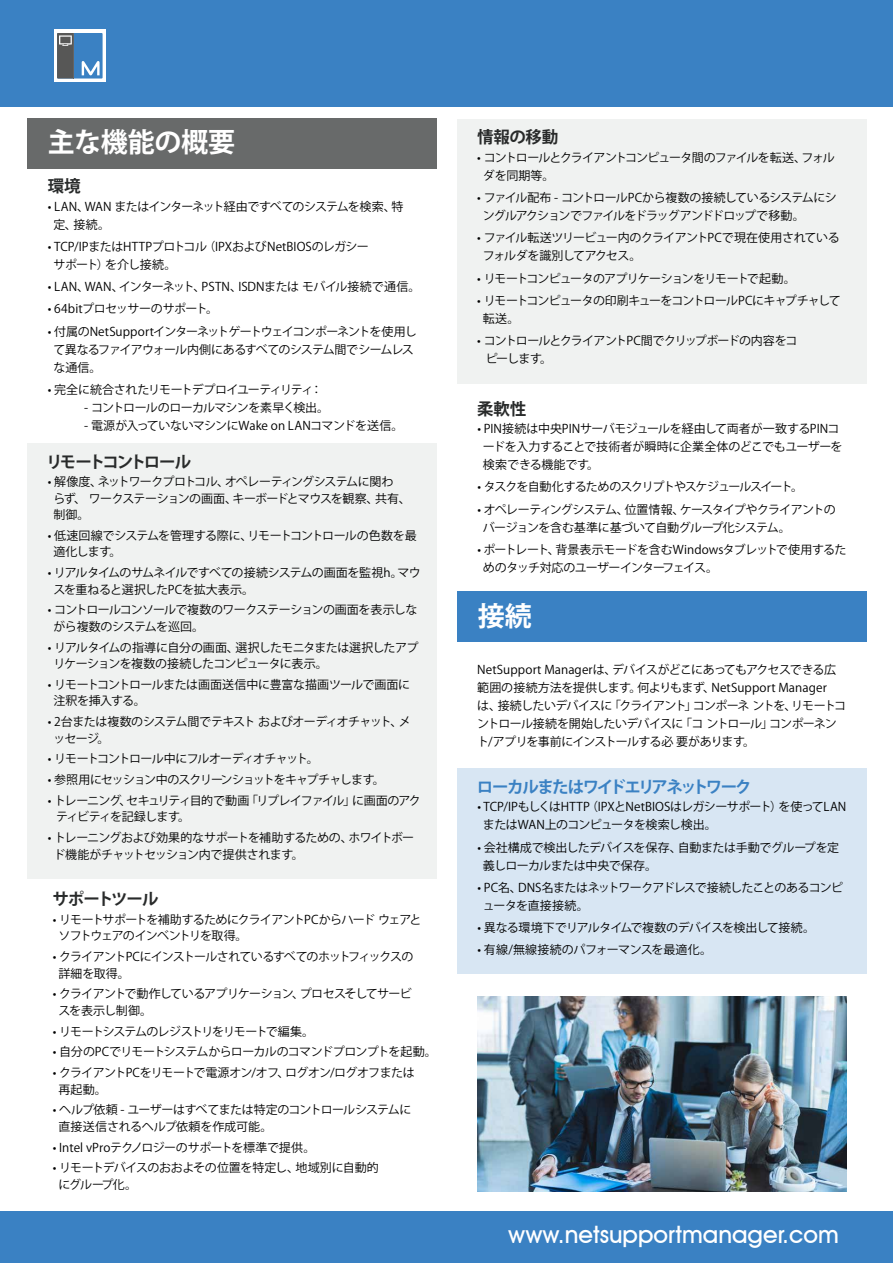
<style>
.page{position:relative;width:893px;height:1263px;background:#fff}
.page>*{position:absolute;margin:0;border:0;box-sizing:border-box;transform-origin:0 0}
.t1{font:700 27px "Koz Go Pr 6 N";letter-spacing:-.01em;color:#fff}
.t2{font:500 24px "Avant Garde IT Cby BT";color:#fff}
.t3{font:700 16.5px "Koz Go Pr 6 N";letter-spacing:-.105em;color:#3a81c3}
.t4{font:700 16.5px "Koz Go Pr 6 N";letter-spacing:-.06em;color:#282a2a}
.t5{font:700 16.5px "Koz Go Pr 6 N";letter-spacing:-.15em;color:#282a2a}
.t6{font:12px/18px "Koz Go Pr 6 N";letter-spacing:-.045em;color:#000}
.t7{font:12px/18px "Koz Go Pr 6 N";letter-spacing:-.075em;color:#000}
.t8{font:12px/18px "Koz Go Pr 6 N";letter-spacing:-.065em;color:#000}
.t9{font:12px/16.5px "Koz Go Pr 6 N";letter-spacing:-.08em;color:#000}
.t10{font:12px/18px "Koz Go Pr 6 N";letter-spacing:-.02em;color:#000}
.t11{font:12px/18px "Koz Go Pr 6 N";letter-spacing:-.015em;color:#000}
.t12{font:12px/18px "Koz Go Pr 6 N";letter-spacing:-.07em;color:#000}
.t13{font:12px "Koz Go Pr 6 N";letter-spacing:-.095em;color:#000}
.t14{font:12px "Koz Go Pr 6 N";letter-spacing:-.005em;color:#000}
.t15{font:12px "Koz Go Pr 6 N";letter-spacing:-.01em;color:#000}
</style>
<div class="page">
<div style="left:0;top:0;width:893px;height:106px;background:#3a81c3"></div>
<div style="left:0;top:1211px;width:893px;height:52px;background:#3a81c3"></div>
<div style="left:54px;top:30px;width:52px;height:52px;background:#fff"></div>
<div style="left:57px;top:33px;width:46px;height:46px;background:#3a81c3"></div>
<hr style="left:74px;top:33px;width:1px;height:46px;background:#646463">
<svg style="left:82px;top:61px;width:18px;height:14px"></svg>
<svg style="left:57px;top:33px;width:17px;height:46px"></svg>
<div style="left:458px;top:591px;width:409px;height:51px;background:#3a81c3"></div>
<div style="left:28px;top:118px;width:409px;height:51px;background:#686a6a"></div>
<div style="left:458px;top:119px;width:409px;height:264px;background:#f0f2f1"></div>
<div style="left:28px;top:443px;width:409px;height:435px;background:#f0f2f1"></div>
<div style="left:458px;top:768px;width:409px;height:206px;background:#d8e6f3"></div>
<img style="left:477px;top:996px;width:369px;height:196px">
<h1 class="t1" style="left:48px;top:127px;width:189px">主な機能の概要</h1>
<h3 class="t4" style="left:48px;top:177px;width:34px">環境</h3>
<p class="t6" style="left:53px;top:197px;width:352px;text-indent:-6px">• LAN、WAN またはインターネット経由ですべてのシステムを検索、特定、接続。</p>
<p class="t10" style="left:53px;top:238px;width:317px;text-indent:-6px">• TCP/IPまたはHTTPプロトコル（IPXおよびNetBIOSのレガシーサポート）を介し接続。</p>
<p class="t14" style="left:48px;top:280px;width:374px">• LAN、WAN、インターネット、PSTN、ISDNまたは モバイル接続で通信。</p>
<p class="t6" style="left:48px;top:300px;width:172px">• 64bitプロセッサーのサポート。</p>
<p class="t8" style="left:53px;top:322px;width:365px;text-indent:-6px">• 付属のNetSupportインターネットゲートウェイコンポーネントを使用して異なるファイアウォール内側にあるすべてのシステム間でシームレスな通信。</p>
<p class="t6" style="left:48px;top:381px;width:276px">• 完全に統合されたリモートデプロイユーティリティ：</p>
<p class="t12" style="left:84px;top:399px;width:247px">- コントロールのローカルマシンを素早く検出。</p>
<p class="t6" style="left:84px;top:417px;width:321px">- 電源が入っていないマシンにWake on LANコマンドを送信。</p>
<h3 class="t5" style="left:46px;top:452px;width:147px">リモートコントロール</h3>
<p class="t8" style="left:53px;top:474px;width:359px;line-height:16.5px;text-indent:-6px">• 解像度、ネットワークプロトコル、オペレーティングシステムに関わ<br>らず、 ワークステーションの画面、キーボードとマウスを観察、共有、制御。</p>
<p class="t6" style="left:53px;top:527px;width:365px;line-height:16.5px;text-indent:-6px">• 低速回線でシステムを管理する際に、リモートコントロールの色数を最適化します。</p>
<p class="t6" style="left:53px;top:565px;width:369px;line-height:16.5px;text-indent:-6px">• リアルタイムのサムネイルですべての接続システムの画面を監視h。マウスを重ねると選択したPCを拡大表示。</p>
<p class="t6" style="left:53px;top:602px;width:366px;line-height:16.5px;text-indent:-6px">• コントロールコンソールで複数のワークステーションの画面を表示しながら複数のシステムを巡回。</p>
<p class="t6" style="left:53px;top:639px;width:367px;line-height:16.5px;text-indent:-6px">• リアルタイムの指導に自分の画面、選択したモニタまたは選択したアプリケーションを複数の接続したコンピュータに表示。</p>
<p class="t6" style="left:53px;top:676px;width:358px;line-height:16.5px;text-indent:-6px">• リモートコントロールまたは画面送信中に豊富な描画ツールで画面に注釈を挿入する。</p>
<p class="t6" style="left:53px;top:714px;width:359px;line-height:16.5px;text-indent:-6px">• 2台または複数のシステム間でテキスト およびオーディオチャット、メッセージ。</p>
<p class="t7" style="left:48px;top:750px;width:272px">• リモートコントロール中にフルオーディオチャット。</p>
<p class="t9" style="left:48px;top:772px;width:339px">• 参照用にセッション中のスクリーンショットをキャプチャします。</p>
<p class="t9" style="left:56px;top:792px;width:366px;text-indent:-8px">• トレーニング、セキュリティ目的で動画「リプレイファイル」に画面のアクティビティを記録します。</p>
<p class="t6" style="left:53px;top:830px;width:362px;line-height:16.5px;text-indent:-6px">• トレーニングおよび効果的なサポートを補助するための、ホワイトボード機能がチャットセッション内で提供されます。</p>
<h3 class="t4" style="left:52px;top:890px;width:108px">サポートツール</h3>
<p class="t7" style="left:58px;top:911px;width:365px;line-height:16.5px;text-indent:-6px">• リモートサポートを補助するためにクライアントPCからハード ウェアとソフトウェアのインベントリを取得。</p>
<p class="t7" style="left:58px;top:949px;width:356px;line-height:16.5px;text-indent:-6px">• クライアントPCにインストールされているすべてのホットフィックスの詳細を取得。</p>
<p class="t6" style="left:58px;top:986px;width:355px;line-height:16.5px;text-indent:-6px">• クライアントで動作しているアプリケーション、プロセスそしてサービスを表示し制御。</p>
<p class="t13" style="left:53px;top:1024px;width:263px">• リモートシステムのレジストリをリモートで編集。</p>
<p class="t6" style="left:53px;top:1043px;width:386px">• 自分のPCでリモートシステムからローカルのコマンドプロンプトを起動。</p>
<p class="t6" style="left:58px;top:1065px;width:358px;line-height:16.5px;text-indent:-6px">• クライアントPCをリモートで電源オン/オフ、ログオン/ログオフまたは再起動。</p>
<p class="t6" style="left:58px;top:1102px;width:354px;line-height:16.5px;text-indent:-6px">• ヘルプ依頼 - ユーザーはすべてまたは特定のコントロールシステムに直接送信されるヘルプ依頼を作成可能。</p>
<p class="t10" style="left:53px;top:1138px;width:264px">• Intel vProテクノロジーのサポートを標準で提供。</p>
<p class="t6" style="left:58px;top:1160px;width:322px;line-height:16.5px;text-indent:-6px">• リモートデバイスのおおよその位置を特定し、地域別に自動的にグループ化。</p>
<h3 class="t4" style="left:477px;top:128px;width:82px">情報の移動</h3>
<p class="t7" style="left:483px;top:149px;width:353px;text-indent:-6px">• コントロールとクライアントコンピュータ間のファイルを転送、フォルダを同期等。</p>
<p class="t7" style="left:483px;top:189px;width:355px;text-indent:-6px">• ファイル配布 - コントロールPCから複数の接続しているシステムにシングルアクションでファイルをドラッグアンドドロップで移動。</p>
<p class="t6" style="left:483px;top:229px;width:358px;text-indent:-6px">• ファイル転送ツリービュー内のクライアントPCで現在使用されているフォルダを識別してアクセス。</p>
<p class="t9" style="left:477px;top:270px;width:320px">• リモートコンピュータのアプリケーションをリモートで起動。</p>
<p class="t12" style="left:483px;top:292px;width:359px;text-indent:-6px">• リモートコンピュータの印刷キューをコントロールPCにキャプチャして転送。</p>
<p class="t7" style="left:486px;top:332px;width:313px;text-indent:-8px">• コントロールとクライアントPC間でクリップボードの内容をコピーします。</p>
<h3 class="t4" style="left:477px;top:399px;width:50px">柔軟性</h3>
<p class="t11" style="left:483px;top:420px;width:361px;text-indent:-6px">• PIN接続は中央PINサーバモジュールを経由して両者が一致するPINコードを入力することで技術者が瞬時に企業全体のどこでもユーザーを検索できる機能です。</p>
<p class="t13" style="left:477px;top:480px;width:327px">• タスクを自動化するためのスクリプトやスケジュールスイート。</p>
<p class="t6" style="left:483px;top:500px;width:354px;text-indent:-6px">• オペレーティングシステム、位置情報、ケースタイプやクライアントのバージョンを含む基準に基づいて自動グループ化システム。</p>
<p class="t6" style="left:483px;top:541px;width:365px;text-indent:-6px">• ポートレート、背景表示モードを含むWindowsタブレットで使用するためのタッチ対応のユーザーインターフェイス。</p>
<h1 class="t1" style="left:478px;top:601px;width:55px">接続</h1>
<p class="t6" style="left:477px;top:661px;width:370px">NetSupport Managerは、デバイスがどこにあってもアクセスできる広範囲の接続方法を提供します。何よりもまず、NetSupport Manager<br>は、接続したいデバイスに「クライアント」コンポーネ ントを、リモートコントロール接続を開始したいデバイスに「コ ントロール」コンポーネント/アプリを事前にインストールする必 要があります。</p>
<h3 class="t3" style="left:477px;top:777px;width:277px">ローカルまたはワイドエリアネットワーク</h3>
<p class="t6" style="left:483px;top:798px;width:365px;text-indent:-6px">• TCP/IPもしくはHTTP（IPXとNetBIOSはレガシーサポート）を使ってLANまたはWAN上のコンピュータを検索し検出。</p>
<p class="t6" style="left:483px;top:838px;width:358px;text-indent:-6px">• 会社構成で検出したデバイスを保存、自動または手動でグループを定義しローカルまたは中央で保存。</p>
<p class="t6" style="left:483px;top:879px;width:362px;text-indent:-6px">• PC名、DNS名またはネットワークアドレスで接続したことのあるコンピュータを直接接続。</p>
<p class="t6" style="left:477px;top:919px;width:339px">• 異なる環境下でリアルタイムで複数のデバイスを検出して接続。</p>
<p class="t15" style="left:477px;top:943px;width:236px">• 有線/無線接続のパフォーマンスを最適化。</p>
<h2 class="t2" style="left:508px;top:1219px;width:332px">www.netsupportmanager.com</h2>
</div>
